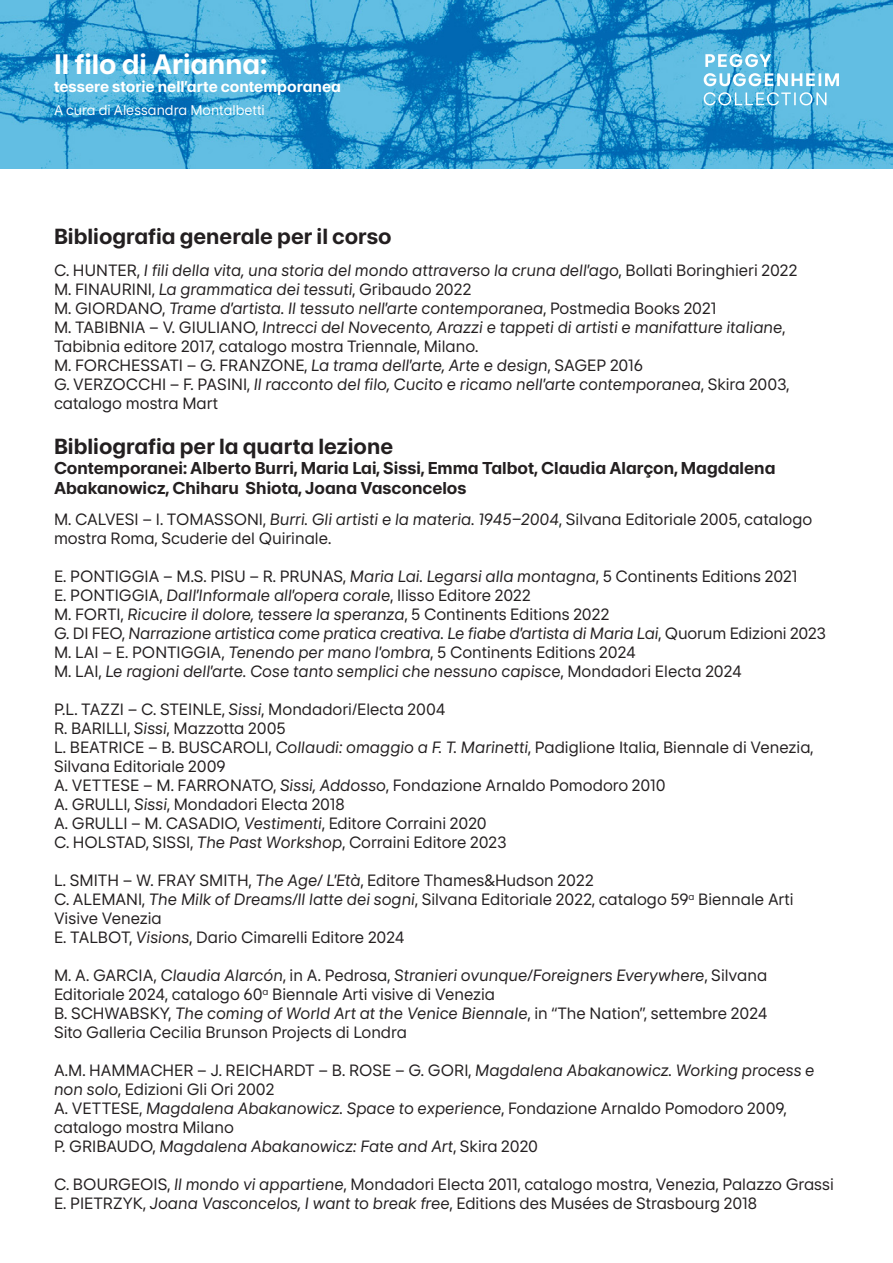
<style>
.page{position:relative;width:893px;height:1263px;background:#fff}
.page>*{position:absolute;margin:0;border:0;box-sizing:border-box;transform-origin:0 0}
.t1{font:700 27px "Guggenheim Sans";color:#fff}
.t2{font:700 21px "Guggenheim Sans";color:#231f20}
.t3{font:700 16.5px/20px "Guggenheim Sans";color:#231f20}
.t4{font:15.75px/19px "Guggenheim Sans";color:#231f20}
.t5{font:italic 15.75px/19px "Guggenheim Sans";color:#231f20}
.t6{font:700 15px "Guggenheim Sans";color:#fff}
.t7{font:13.5px "Guggenheim Sans";color:#fff}
.s1{font-style:normal}
.s2{font-style:italic}
</style>
<div class="page">
<img style="left:0;top:0;width:893px;height:168px">
<svg style="left:704px;top:54px;width:135px;height:51px;background:#7cc6e5"></svg>
<p class="t1" style="left:54px;top:47px;width:214px">Il filo di Arianna:</p>
<p class="t6" style="left:54px;top:77px;width:289px">tessere storie nell’arte contemporanea</p>
<p class="t7" style="left:54px;top:102px;width:212px">A cura di Alessandra Montalbetti</p>
<p class="t2" style="left:54px;top:223px;width:339px">Bibliografia generale per il corso</p>
<p class="t5" style="left:54px;top:260px;width:745px"><span class="s1">C. HUNTER,</span> I fili della vita, una storia del mondo attraverso la cruna dell’ago<span class="s1">, Bollati Boringhieri 2022</span></p>
<p class="t4" style="left:54px;top:279px;width:419px">M. FINAURINI, <span class="s2">La grammatica dei tessuti</span>, Gribaudo 2022</p>
<p class="t5" style="left:54px;top:298px;width:664px"><span class="s1">M. GIORDANO,</span> Trame d’artista. Il tessuto nell’arte contemporanea<span class="s1">, Postmedia Books 2021</span></p>
<p class="t4" style="left:54px;top:317px;width:733px">M. TABIBNIA – V. GIULIANO, <span class="s2">Intrecci del Novecento, Arazzi e tappeti di artisti e manifatture italiane</span>,<br>Tabibnia editore 2017, catalogo mostra Triennale, Milano.</p>
<p class="t4" style="left:54px;top:355px;width:591px">M. FORCHESSATI – G. FRANZONE, <span class="s2">La trama dell’arte, Arte e design</span>, SAGEP 2016</p>
<p class="t5" style="left:54px;top:374px;width:737px"><span class="s1">G. VERZOCCHI – F. PASINI,</span> Il racconto del filo, Cucito e ricamo nell’arte contemporanea<span class="s1">, Skira 2003, catalogo mostra Mart</span></p>
<p class="t2" style="left:54px;top:433px;width:341px">Bibliografia per la quarta lezione</p>
<p class="t3" style="left:54px;top:458px;width:723px">Contemporanei: Alberto Burri, Maria Lai, Sissi, Emma Talbot, Claudia Alarçon, Magdalena<br>Abakanowicz, Chiharu Shiota, Joana Vasconcelos</p>
<p class="t4" style="left:54px;top:510px;width:760px">M. CALVESI – I. TOMASSONI, <span class="s2">Burri. Gli artisti e la materia. 1945–2004</span>, Silvana Editoriale 2005, catalogo mostra Roma, Scuderie del Quirinale.</p>
<p class="t4" style="left:54px;top:567px;width:745px">E. PONTIGGIA – M.S. PISU – R. PRUNAS, <span class="s2">Maria Lai. Legarsi alla montagna</span>, 5 Continents Editions 2021</p>
<p class="t4" style="left:54px;top:586px;width:478px">E. PONTIGGIA, <span class="s2">Dall’Informale all’opera corale</span>, Ilisso Editore 2022</p>
<p class="t5" style="left:54px;top:605px;width:557px"><span class="s1">M. FORTI,</span> Ricucire il dolore, tessere la speranza<span class="s1">, 5 Continents Editions 2022</span></p>
<p class="t5" style="left:54px;top:624px;width:773px"><span class="s1">G. DI FEO,</span> Narrazione artistica come pratica creativa. Le fiabe d’artista di Maria Lai<span class="s1">, Quorum Edizioni 2023</span></p>
<p class="t4" style="left:54px;top:643px;width:583px">M. LAI – E. PONTIGGIA, <span class="s2">Tenendo per mano l’ombra</span>, 5 Continents Editions 2024</p>
<p class="t5" style="left:54px;top:662px;width:689px"><span class="s1">M. LAI,</span> Le ragioni dell’arte. Cose tanto semplici che nessuno capisce<span class="s1">, Mondadori Electa 2024</span></p>
<p class="t4" style="left:54px;top:700px;width:393px">P.L. TAZZI – C. STEINLE, <span class="s2">Sissi</span>, Mondadori/Electa 2004</p>
<p class="t4" style="left:54px;top:719px;width:233px">R. BARILLI, <span class="s2">Sissi</span>, Mazzotta 2005</p>
<p class="t4" style="left:54px;top:738px;width:761px">L. BEATRICE – B. BUSCAROLI, <span class="s2">Collaudi: omaggio a F. T. Marinetti</span>, Padiglione Italia, Biennale di Venezia,<br>Silvana Editoriale 2009</p>
<p class="t4" style="left:54px;top:776px;width:613px">A. VETTESE – M. FARRONATO, <span class="s2">Sissi, Addosso</span>, Fondazione Arnaldo Pomodoro 2010</p>
<p class="t4" style="left:54px;top:795px;width:292px">A. GRULLI, <span class="s2">Sissi</span>, Mondadori Electa 2018</p>
<p class="t4" style="left:54px;top:814px;width:434px">A. GRULLI – M. CASADIO, <span class="s2">Vestimenti</span>, Editore Corraini 2020</p>
<p class="t4" style="left:54px;top:833px;width:454px">C. HOLSTAD, SISSI, <span class="s2">The Past Workshop</span>, Corraini Editore 2023</p>
<p class="t4" style="left:54px;top:871px;width:541px">L. SMITH – W. FRAY SMITH, <span class="s2">The Age/ L’Età</span>, Editore Thames&amp;Hudson 2022</p>
<p class="t4" style="left:54px;top:890px;width:741px">C. ALEMANI, <span class="s2">The Milk of Dreams/Il latte dei sogni</span>, Silvana Editoriale 2022, catalogo 59<sup>a</sup> Biennale Arti<br>Visive Venezia</p>
<p class="t4" style="left:54px;top:928px;width:352px">E. TALBOT, <span class="s2">Visions</span>, Dario Cimarelli Editore 2024</p>
<p class="t4" style="left:54px;top:966px;width:715px">M. A. GARCIA, <span class="s2">Claudia Alarcón</span>, in A. Pedrosa, <span class="s2">Stranieri ovunque/Foreigners Everywhere</span>, Silvana<br>Editoriale 2024, catalogo 60<sup>a</sup> Biennale Arti visive di Venezia</p>
<p class="t4" style="left:54px;top:1004px;width:715px">B. SCHWABSKY, <span class="s2">The coming of World Art at the Venice Biennale</span>, in “The Nation”, settembre 2024</p>
<p class="t4" style="left:54px;top:1023px;width:354px">Sito Galleria Cecilia Brunson Projects di Londra</p>
<p class="t4" style="left:54px;top:1060px;width:762px">A.M. HAMMACHER – J. REICHARDT – B. ROSE – G. GORI, <span class="s2">Magdalena Abakanowicz. Working process e non solo</span>, Edizioni Gli Ori 2002</p>
<p class="t4" style="left:54px;top:1098px;width:734px">A. VETTESE, <span class="s2">Magdalena Abakanowicz. Space to experience</span>, Fondazione Arnaldo Pomodoro 2009, catalogo mostra Milano</p>
<p class="t5" style="left:54px;top:1136px;width:486px"><span class="s1">P. GRIBAUDO,</span> Magdalena Abakanowicz: Fate and Art<span class="s1">, Skira 2020</span></p>
<p class="t4" style="left:54px;top:1174px;width:781px">C. BOURGEOIS, <span class="s2">Il mondo vi appartiene</span>, Mondadori Electa 2011, catalogo mostra, Venezia, Palazzo Grassi</p>
<p class="t4" style="left:54px;top:1193px;width:704px">E. PIETRZYK, <span class="s2">Joana Vasconcelos, I want to break free</span>, Editions des Musées de Strasbourg 2018</p>
</div>
